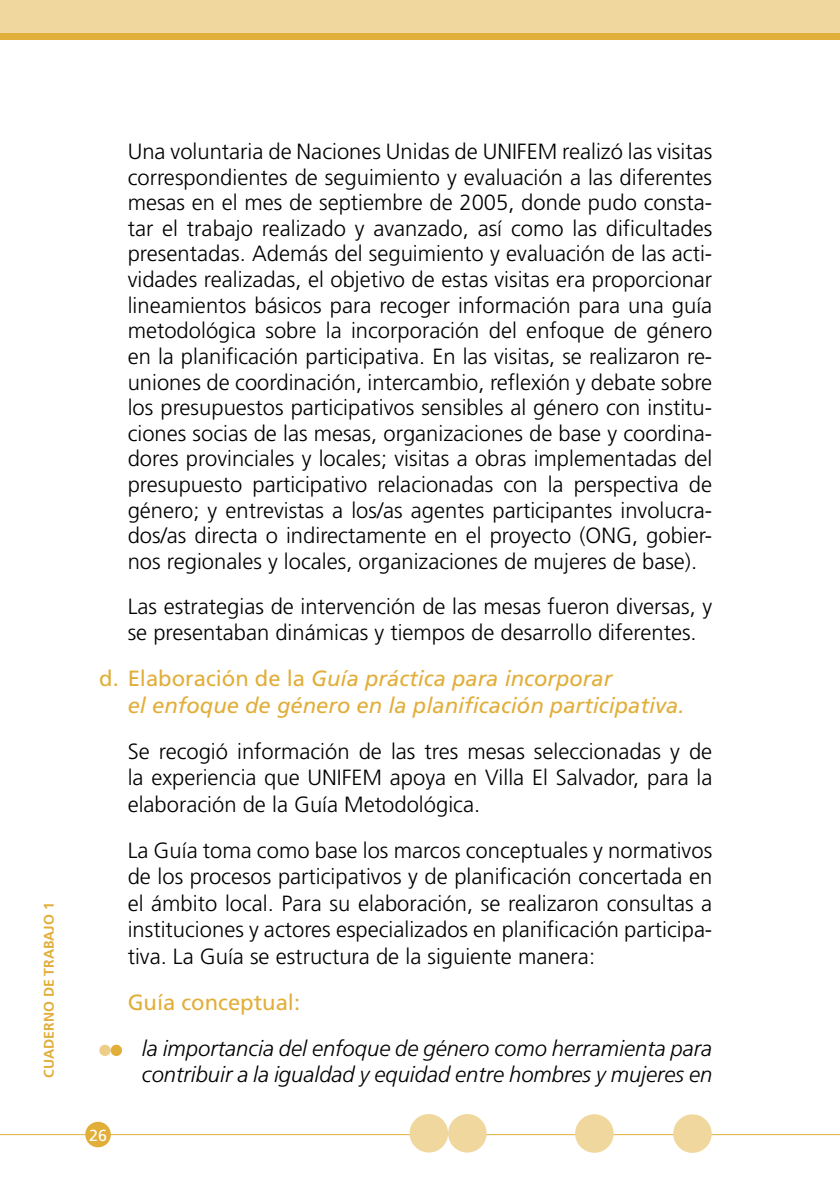
<style>
.page{position:relative;width:840px;height:1191px;background:#fff}
.page>*{position:absolute;margin:0;border:0;box-sizing:border-box;transform-origin:0 0}
.boliches{font:300 22px/25.6px "Frutiger";color:#000;text-align:justify}
.subboliches{font:italic 300 22px/26.4px "Frutiger";color:#000}
.colorroman{font:italic 22px/26.4px "Frutiger";color:#e1ae3a}
.colorroman-2{font:22px "Frutiger";color:#e1ae3a}
.t1{font:16px "Frutiger";color:#fff}
.t2{font:700 14px "Frutiger";color:#e1ae3a}
.s1{font-style:normal}
</style>
<div class="page">
<div style="left:0;top:0;width:839px;height:40px;background:#f0d79d"></div>
<div style="left:0;top:33px;width:839px;height:7px;background:#e1ae3a"></div>
<hr style="left:0;top:1134px;width:839px;height:1px;background:#e1ae3a">
<div style="left:85px;top:1121px;width:26px;height:26px;background:#e1ae3a;border-radius:50%"></div>
<div style="left:409px;top:1114px;width:39px;height:38px;background:#f0d79d;border-radius:50%"></div>
<div style="left:448px;top:1114px;width:38px;height:38px;background:#f0d79d;border-radius:50%"></div>
<div style="left:574px;top:1114px;width:39px;height:38px;background:#f0d79d;border-radius:50%"></div>
<div style="left:672px;top:1114px;width:39px;height:38px;background:#f0d79d;border-radius:50%"></div>
<hr style="left:839px;top:0;width:1px;height:40px;background:#f0d79d">
<div style="left:99px;top:1044px;width:12px;height:12px;background:#edce89;border-radius:50%"></div>
<div style="left:111px;top:1044px;width:11px;height:12px;background:#e1ae3a;border-radius:50%"></div>
<p class="t2" style="left:41px;top:1077px;width:177px;rotate:-90deg">CUADERNO DE TRABAJO 1</p>
<p class="boliches" style="left:128px;top:139px;width:585px">Una voluntaria de Naciones Unidas de UNIFEM realizó las visitas correspondientes de seguimiento y evaluación a las diferentes mesas en el mes de septiembre de 2005, donde pudo consta&shy;tar el trabajo realizado y avanzado, así como las dificultades presentadas. Además del seguimiento y evaluación de las acti&shy;vidades realizadas, el objetivo de estas visitas era proporcionar lineamientos básicos para recoger información para una guía metodológica sobre la incorporación del enfoque de género en la planificación participativa. En las visitas, se realizaron re&shy;uniones de coordinación, intercambio, reflexión y debate sobre los presupuestos participativos sensibles al género con institu&shy;ciones socias de las mesas, organizaciones de base y coordina&shy;dores provinciales y locales; visitas a obras implementadas del presupuesto participativo relacionadas con la perspectiva de género; y entrevistas a los/as agentes participantes involucra&shy;dos/as directa o indirectamente en el proyecto (ONG, gobier&shy;nos regionales y locales, organizaciones de mujeres de base).</p>
<p class="boliches" style="left:128px;top:594px;width:585px">Las estrategias de intervención de las mesas fueron diversas, y se presentaban dinámicas y tiempos de desarrollo diferentes.</p>
<p class="colorroman" style="left:128px;top:665px;width:558px;text-indent:-28px"><span class="s1">d. Elaboración de la</span> Guía práctica para incorporar<br>el enfoque de género en la planificación participativa.</p>
<p class="boliches" style="left:128px;top:738px;width:586px;line-height:26.4px">Se recogió información de las tres mesas seleccionadas y de la experiencia que UNIFEM apoya en Villa El Salvador, para la elaboración de la Guía Metodológica.</p>
<p class="boliches" style="left:128px;top:837px;width:585px;line-height:26.4px">La Guía toma como base los marcos conceptuales y normativos de los procesos participativos y de planificación concertada en el ámbito local. Para su elaboración, se realizaron consultas a instituciones y actores especializados en planificación participa&shy;tiva. La Guía se estructura de la siguiente manera:</p>
<p class="colorroman-2" style="left:128px;top:989px;width:174px">Guía conceptual:</p>
<p class="subboliches" style="left:142px;top:1035px;width:571px">la importancia del enfoque de género como herramienta para contribuir a la igualdad y equidad entre hombres y mujeres en</p>
<p class="t1" style="left:89px;top:1125px;width:19px">26</p>
</div>
